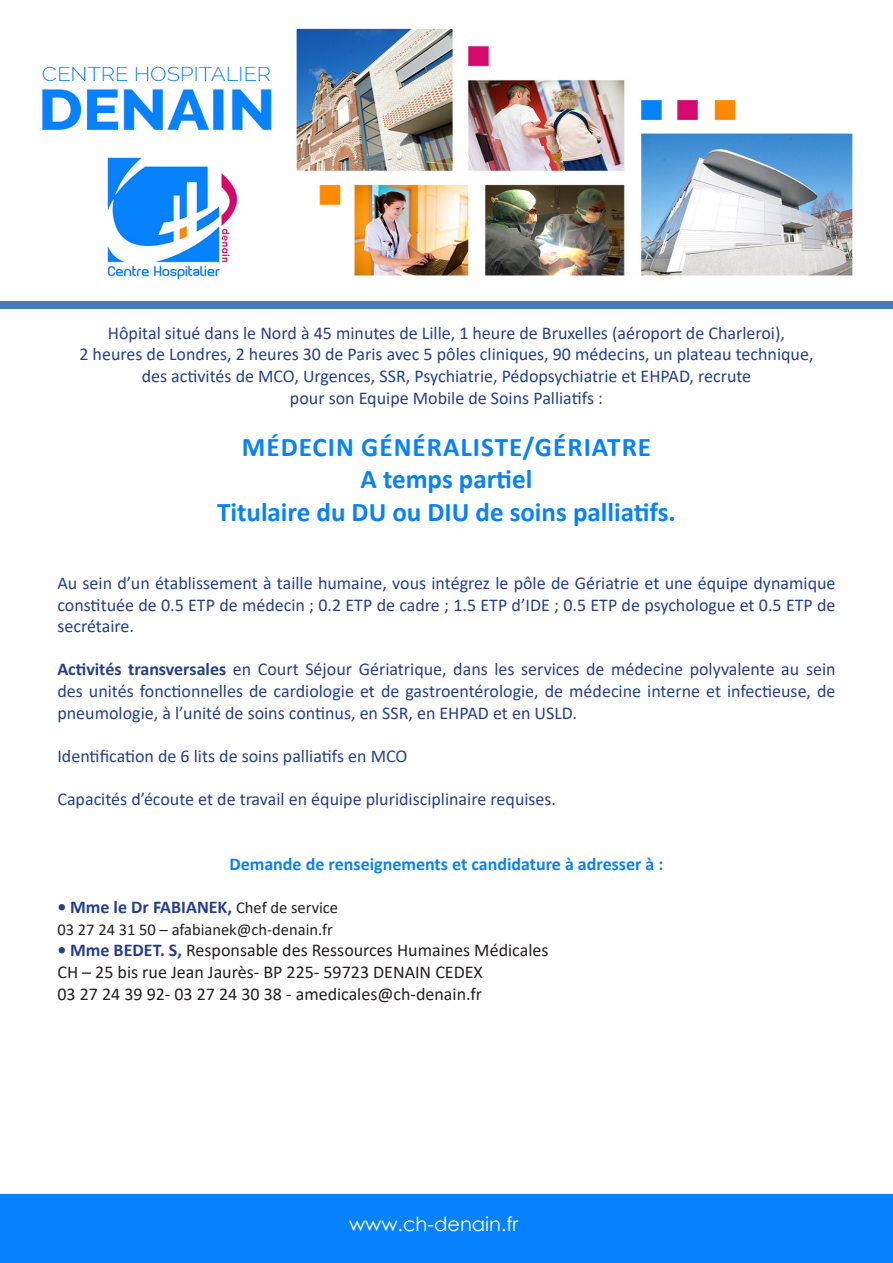
<style>
.page{position:relative;width:893px;height:1263px;background:#fff}
.page>*{position:absolute;margin:0;border:0;box-sizing:border-box;transform-origin:0 0}
.t1{font:700 27px/32.4px "Calibri";color:#0682fe;text-align:center}
.t2{font:19.5px "Century Gothic";color:#fff}
.t3{font:18px/21.6px "Calibri";color:#253f8e;text-align:justify}
.t4{font:18px/21.6px "Calibri";color:#231f20}
.t5{font:700 18px "Calibri";color:#0781ff}
.t6{font:700 18px "Calibri";color:#253f8e}
.t7{font:16.5px "Calibri";color:#231f20}
.s1{font-weight:700}
.s2{font-weight:400;font-size:16.5px;color:#231f20}
.s3{font-weight:700;color:#253f8e}
</style>
<div class="page">
<img style="left:39px;top:28px;width:814px;height:248px">
<img style="left:91px;top:145px;width:156px;height:134px">
<div style="left:0;top:301px;width:893px;height:7px;background:#4379bd"></div>
<div style="left:0;top:1195px;width:893px;height:68px;background:#0682fe"></div>
<p class="t3" style="left:79px;top:322px;width:736px;text-align:center">Hôpital situé dans le Nord à 45 minutes de Lille, 1 heure de Bruxelles (aéroport de Charleroi),<br>2 heures de Londres, 2 heures 30 de Paris avec 5 pôles cliniques, 90 médecins, un plateau technique, des activités de MCO, Urgences, SSR, Psychiatrie, Pédopsychiatrie et EHPAD, recrute<br>pour son Equipe Mobile de Soins Palliatifs :</p>
<h1 class="t1" style="left:217px;top:430px;width:460px">Médecin généraliste/Gériatre<br>A temps partiel<br>Titulaire du DU ou DIU de soins palliatifs.</h1>
<p class="t3" style="left:57px;top:572px;width:780px">Au sein d’un établissement à taille humaine, vous intégrez le pôle de Gériatrie et une équipe dynamique constituée de 0.5 ETP de médecin ; 0.2 ETP de cadre ; 1.5 ETP d’IDE ; 0.5 ETP de psychologue et 0.5 ETP de secrétaire.</p>
<p class="t3" style="left:57px;top:658px;width:780px"><span class="s1">Activités transversales</span> en Court Séjour Gériatrique, dans les services de médecine polyvalente au sein des unités fonctionnelles de cardiologie et de gastroentérologie, de médecine interne et infectieuse, de pneumologie, à l’unité de soins continus, en SSR, en EHPAD et en USLD.</p>
<p class="t3" style="left:57px;top:745px;width:352px">Identification de 6 lits de soins palliatifs en MCO</p>
<p class="t3" style="left:57px;top:788px;width:500px">Capacités d’écoute et de travail en équipe pluridisciplinaire requises.</p>
<p class="t5" style="left:229px;top:851px;width:436px">Demande de renseignements et candidature à adresser à :</p>
<p class="t6" style="left:57px;top:894px;width:282px">• Mme le Dr FABIANEK, <span class="s2">Chef de service</span></p>
<p class="t7" style="left:57px;top:918px;width:277px">03 27 24 31 50 – afabianek@ch-denain.fr</p>
<p class="t4" style="left:57px;top:939px;width:493px"><span class="s3">• Mme BEDET. S,</span> Responsable des Ressources Humaines Médicales<br>CH – 25 bis rue Jean Jaurès- BP 225- 59723 DENAIN CEDEX<br>03 27 24 39 92- 03 27 24 30 38 - amedicales@ch-denain.fr</p>
<p class="t2" style="left:349px;top:1210px;width:171px">www.ch-denain.fr</p>
</div>
